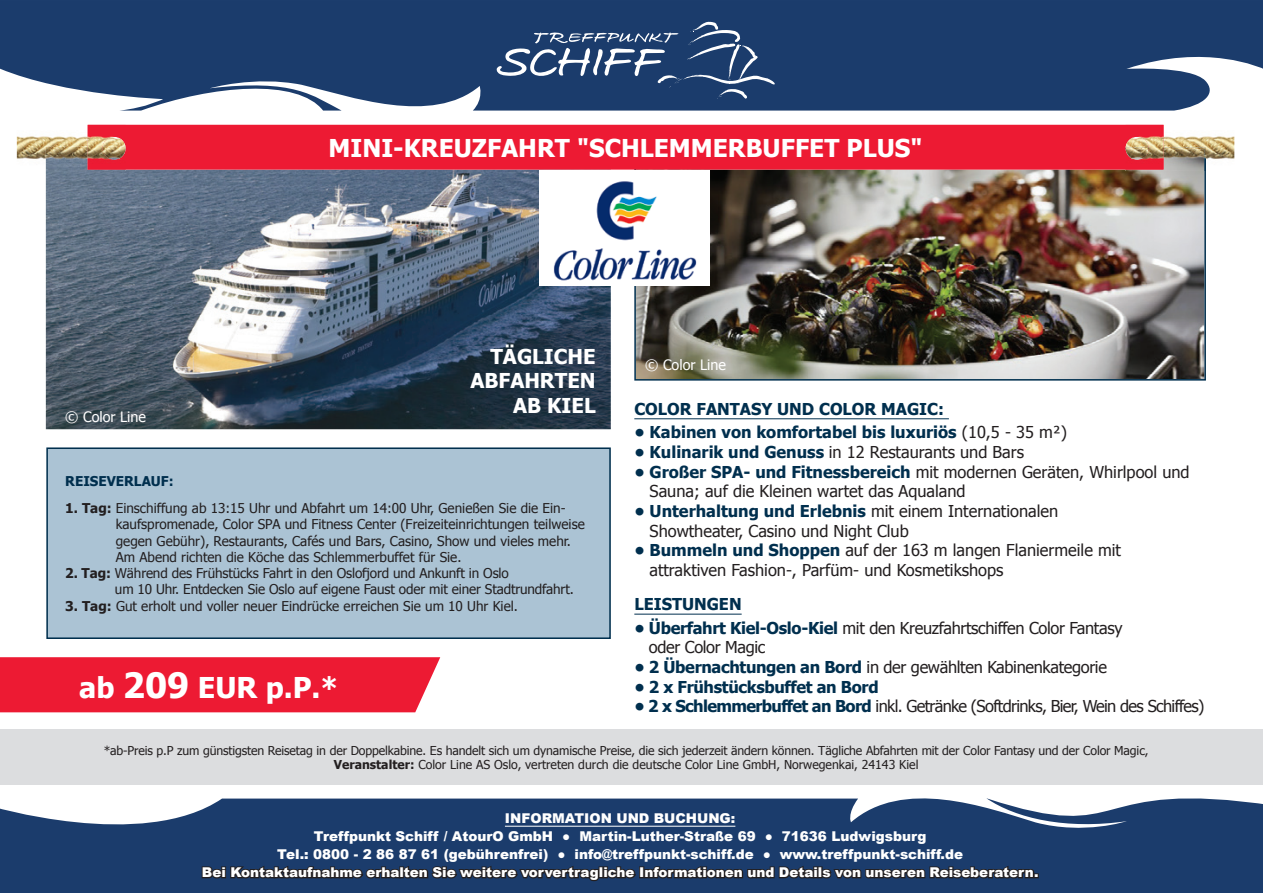
<style>
.page{position:relative;width:1263px;height:893px;background:#fff}
.page>*{position:absolute;margin:0;border:0;box-sizing:border-box;transform-origin:0 0}
.t1{font:700 28.65px "Tahoma";color:#fff}
.t2{font:700 24.6px "Tahoma";color:#fff}
.t3{font:700 20.4px/24.6px "Tahoma";color:#fff;text-align:right}
.t4{font:16.35px/19.6px "Tahoma";color:#231f20}
.t5{font:16.35px/19.6px "Tahoma";letter-spacing:-.02em;color:#231f20}
.t6{font:700 16.35px "Tahoma";color:#002f4e}
.t7{font:16.35px "Tahoma";letter-spacing:-.04em;color:#231f20}
.t8{font:700 16.35px "Tahoma";letter-spacing:-.02em;color:#002f4e}
.t9{font:14.25px "Tahoma";color:#fff}
.t10{font:13.5px/16.2px "Tahoma";color:#231f20}
.t11{font:900 13.5px/18px "Arial";color:#fff;text-align:center}
.t12{font:700 13.5px "Tahoma";color:#002f4e}
.t13{font:12.3px/14.7px "Tahoma";letter-spacing:-.01em;color:#231f20;text-align:center}
.s1{font-weight:700}
.s2{font-size:34.8px}
.s3{font-weight:400;color:#231f20}
.s4{font-weight:700;color:#002f4e}
</style>
<div class="page">
<svg style="left:0;top:784px;width:1263px;height:109px;fill:#1b3c6c"></svg>
<hr style="left:505px;top:826px;width:230px;height:1px;background:#fff">
<svg style="left:201px;top:864px;width:838px;height:19px;background:#1e2e49"></svg>
<svg style="left:0;top:0;width:1263px;height:125px;fill:#1b3c6c"></svg>
<svg style="left:496px;top:21px;width:280px;height:78px;background:#37547e"></svg>
<div style="left:0;top:729px;width:1263px;height:55px;background:#dcdddf"></div>
<div style="left:46px;top:447px;width:565px;height:192px;background:#abc3d4;border:2px solid #002f4e"></div>
<img style="left:46px;top:170px;width:565px;height:259px">
<img style="left:634px;top:170px;width:572px;height:211px">
<div style="left:540px;top:170px;width:170px;height:116px;background:#fff"></div>
<img style="left:553px;top:181px;width:144px;height:100px">
<div style="left:126px;top:125px;width:999px;height:45px;background:#ed1a33"></div>
<img style="left:1125px;top:120px;width:109px;height:40px">
<img style="left:1125px;top:170px;width:38px;height:1px">
<img style="left:1163px;top:148px;width:43px;height:23px">
<img style="left:1125px;top:125px;width:38px;height:45px">
<img style="left:17px;top:120px;width:109px;height:51px">
<img style="left:46px;top:147px;width:80px;height:24px">
<img style="left:88px;top:125px;width:38px;height:45px">
<div style="left:0;top:657px;width:440px;height:55px;background:#ed1a33"></div>
<hr style="left:634px;top:614px;width:108px;height:1px;background:#002f4e">
<hr style="left:634px;top:419px;width:315px;height:1px;background:#002f4e">
<h2 class="t2" style="left:329px;top:130px;width:595px">MINI-KREUZFAHRT "SCHLEMMERBUFFET PLUS"</h2>
<p class="t9" style="left:65px;top:407px;width:82px">© Color Line</p>
<h3 class="t3" style="left:470px;top:343px;width:127px">TÄGLICHE<br>ABFAHRTEN<br>AB KIEL</h3>
<p class="t12" style="left:65px;top:472px;width:110px">REISEVERLAUF:</p>
<p class="t10" style="left:116px;top:500px;width:471px;text-indent:-50px"><span class="s1">1. Tag:</span> Einschiffung ab 13:15 Uhr und Abfahrt um 14:00 Uhr, Genießen Sie die Ein&shy;kaufspromenade, Color SPA und Fitness Center (Freizeiteinrichtungen teilweise gegen Gebühr), Restaurants, Cafés und Bars, Casino, Show und vieles mehr.<br>Am Abend richten die Köche das Schlemmerbuffet für Sie.</p>
<p class="t10" style="left:115px;top:564px;width:460px;text-indent:-50px"><span class="s1">2. Tag:</span> Während des Frühstücks Fahrt in den Oslofjord und Ankunft in Oslo<br>um 10 Uhr. Entdecken Sie Oslo auf eigene Faust oder mit einer Stadtrundfahrt.</p>
<p class="t10" style="left:65px;top:597px;width:454px"><span class="s1">3. Tag:</span> Gut erholt und voller neuer Eindrücke erreichen Sie um 10 Uhr Kiel.</p>
<h1 class="t1" style="left:79px;top:668px;width:261px">ab <span class="s2">209</span> EUR p.P.*</h1>
<p class="t9" style="left:645px;top:355px;width:82px">© Color Line</p>
<p class="t6" style="left:634px;top:397px;width:311px">COLOR FANTASY UND COLOR MAGIC:</p>
<p class="t6" style="left:634px;top:421px;width:434px">• Kabinen von komfortabel bis luxuriös <span class="s3">(10,5 - 35 m²)</span></p>
<p class="t4" style="left:634px;top:442px;width:391px"><span class="s4">• Kulinarik und Genuss</span> in 12 Restaurants und Bars</p>
<p class="t4" style="left:649px;top:461px;width:542px;text-indent:-15px"><span class="s4">• Großer SPA- und Fitnessbereich</span> mit modernen Geräten, Whirlpool und<br>Sauna; auf die Kleinen wartet das Aqualand</p>
<p class="t4" style="left:649px;top:500px;width:410px;text-indent:-15px"><span class="s4">• Unterhaltung und Erlebnis</span> mit einem Internationalen<br>Showtheater, Casino und Night Club</p>
<p class="t4" style="left:649px;top:540px;width:473px;text-indent:-15px"><span class="s4">• Bummeln und Shoppen</span> auf der 163 m langen Flaniermeile mit attraktiven Fashion-, Parfüm- und Kosmetikshops</p>
<p class="t6" style="left:634px;top:593px;width:109px">LEISTUNGEN</p>
<p class="t5" style="left:649px;top:617px;width:475px;text-indent:-15px"><span class="s4">• Überfahrt Kiel-Oslo-Kiel</span> mit den Kreuzfahrtschiffen Color Fantasy oder Color Magic</p>
<p class="t5" style="left:634px;top:656px;width:474px"><span class="s4">• 2 Übernachtungen an Bord</span> in der gewählten Kabinenkategorie</p>
<p class="t8" style="left:634px;top:675px;width:246px">• 2 x Frühstücksbuffet an Bord</p>
<p class="t7" style="left:634px;top:695px;width:571px"><span class="s4">• 2 x Schlemmerbuffet an Bord</span> inkl. Getränke (Softdrinks, Bier, Wein des Schiffes)</p>
<p class="t13" style="left:104px;top:742px;width:1046px">*ab-Preis p.P zum günstigsten Reisetag in der Doppelkabine. Es handelt sich um dynamische Preise, die sich jederzeit ändern können. Tägliche Abfahrten mit der Color Fantasy und der Color Magic,<br><span class="s1">Veranstalter:</span> Color Line AS Oslo, vertreten durch die deutsche Color Line GmbH, Norwegenkai, 24143 Kiel</p>
<p class="t11" style="left:202px;top:809px;width:838px">INFORMATION UND BUCHUNG:<br>Treffpunkt Schiff / AtourO GmbH ● Martin-Luther-Straße 69 ● 71636 Ludwigsburg<br>Tel.: 0800 - 2 86 87 61 (gebührenfrei) ● info@treffpunkt-schiff.de ● www.treffpunkt-schiff.de<br>Bei Kontaktaufnahme erhalten Sie weitere vorvertragliche Informationen und Details von unseren Reiseberatern.</p>
</div>
